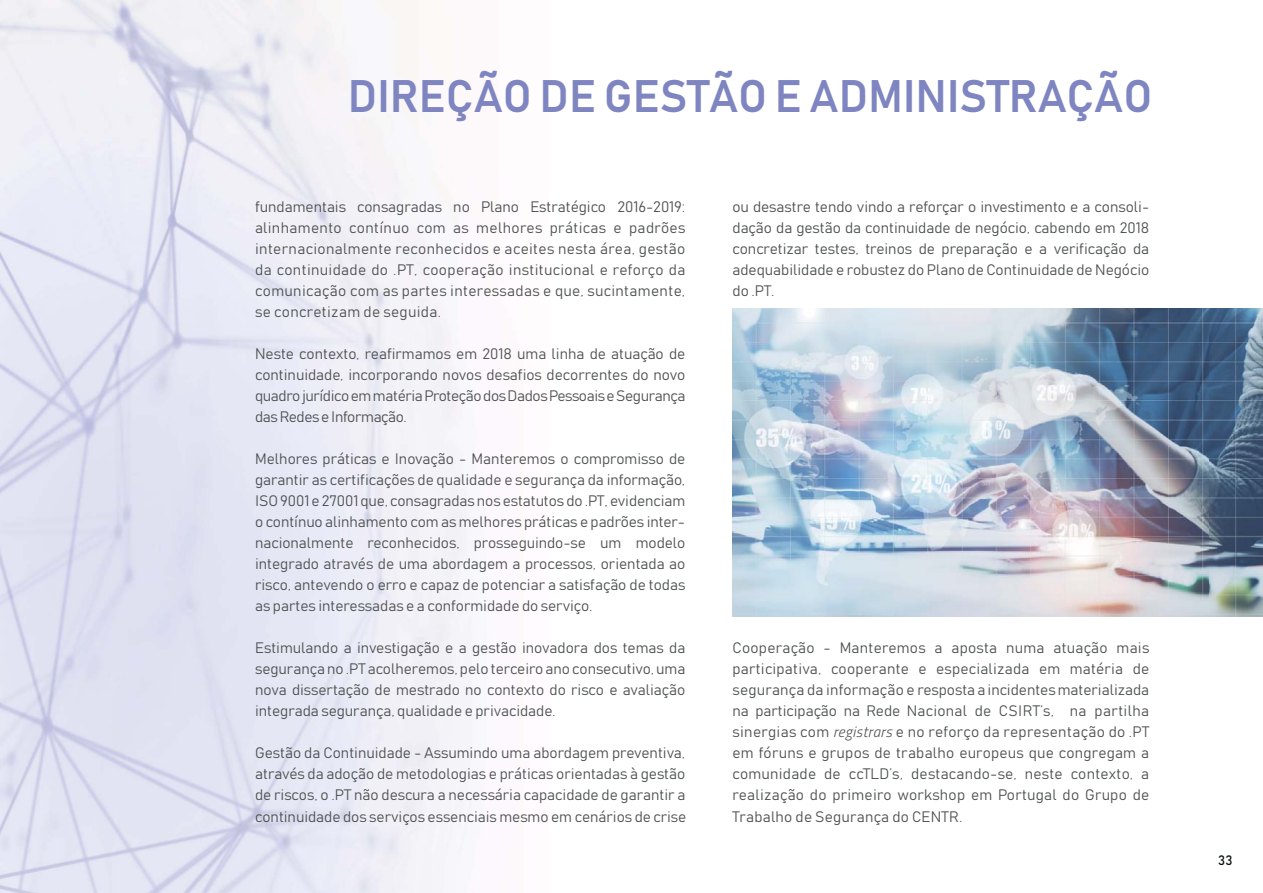
<style>
.page{position:relative;width:1263px;height:893px;background:#fff}
.page>*{position:absolute;margin:0;border:0;box-sizing:border-box;transform-origin:0 0}
.t1{font:600 45px "Bahnschrift";color:#7e85c1}
.t2{font:300 15px/21px "Bahnschrift";color:#4e5151;text-align:justify}
.t3{font:13.5px "Bahnschrift";color:#0b0d10}
.s1{font-family:"Titillium";font-style:italic}
</style>
<div class="page">
<img style="left:0;top:0;width:472px;height:893px">
<img style="left:732px;top:309px;width:531px;height:308px">
<h1 class="t1" style="left:348px;top:80px;width:806px">DIREÇÃO DE GESTÃO E ADMINISTRAÇÃO</h1>
<p class="t2" style="left:255px;top:197px;width:432px">fundamentais consagradas no Plano Estratégico 2016-2019: alinhamento contínuo com as melhores práticas e padrões internacionalmente reconhecidos e aceites nesta área, gestão da continuidade do .PT, cooperação institucional e reforço da comunicação com as partes interessadas e que, sucintamente, se concretizam de seguida.</p>
<p class="t2" style="left:255px;top:344px;width:432px">Neste contexto, reafirmamos em 2018 uma linha de atuação de continuidade, incorporando novos desafios decorrentes do novo quadro jurídico em matéria Proteção dos Dados Pessoais e Segurança das Redes e Informação.</p>
<p class="t2" style="left:255px;top:449px;width:432px">Melhores práticas e Inovação - Manteremos o compromisso de garantir as certificações de qualidade e segurança da informação, ISO 9001 e 27001 que, consagradas nos estatutos do .PT, evidenciam o contínuo alinhamento com as melhores práticas e padrões inter&shy;nacionalmente reconhecidos, prosseguindo-se um modelo integrado através de uma abordagem a processos, orientada ao risco, antevendo o erro e capaz de potenciar a satisfação de todas as partes interessadas e a conformidade do serviço.</p>
<p class="t2" style="left:255px;top:638px;width:432px">Estimulando a investigação e a gestão inovadora dos temas da segurança no .PT acolheremos, pelo terceiro ano consecutivo, uma nova dissertação de mestrado no contexto do risco e avaliação integrada segurança, qualidade e privacidade.</p>
<p class="t2" style="left:255px;top:743px;width:433px">Gestão da Continuidade - Assumindo uma abordagem preventiva, através da adoção de metodologias e práticas orientadas à gestão de riscos, o .PT não descura a necessária capacidade de garantir a continuidade dos serviços essenciais mesmo em cenários de crise</p>
<p class="t2" style="left:732px;top:197px;width:418px">ou desastre tendo vindo a reforçar o investimento e a consoli&shy;dação da gestão da continuidade de negócio, cabendo em 2018 concretizar testes, treinos de preparação e a verificação da adequabilidade e robustez do Plano de Continuidade de Negócio do .PT.</p>
<p class="t2" style="left:732px;top:638px;width:418px">Cooperação - Manteremos a aposta numa atuação mais participativa, cooperante e especializada em matéria de segurança da informação e resposta a incidentes materializada na participação na Rede Nacional de CSIRT’s, na partilha sinergias com <span class="s1">registrars</span> e no reforço da representação do .PT em fóruns e grupos de trabalho europeus que congregam a comunidade de ccTLD’s, destacando-se, neste contexto, a realização do primeiro workshop em Portugal do Grupo de Trabalho de Segurança do CENTR.</p>
<p class="t3" style="left:1218px;top:855px;width:16px">33</p>
</div>
